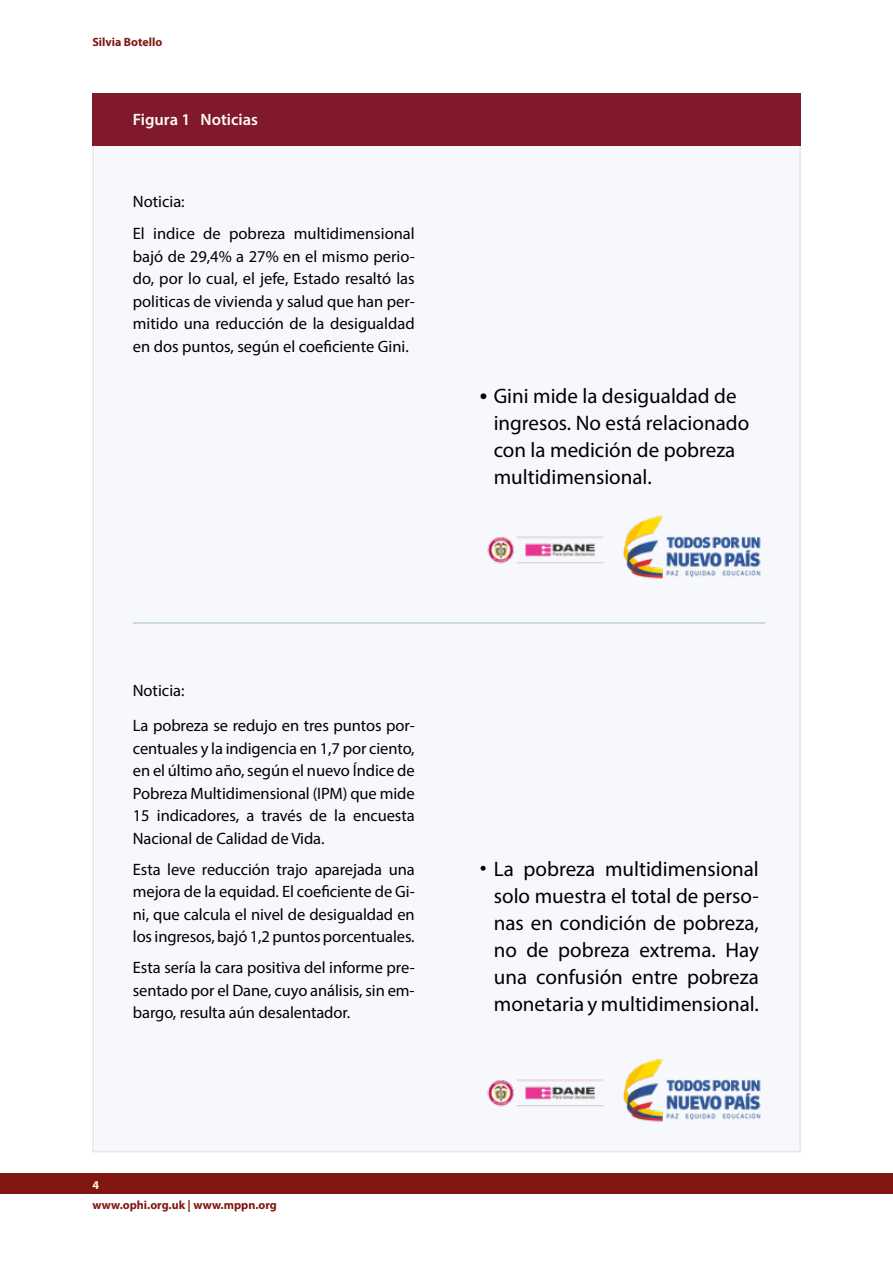
<style>
.page{position:relative;width:893px;height:1263px;background:#fff}
.page>*{position:absolute;margin:0;border:0;box-sizing:border-box;transform-origin:0 0}
.t1{font:21px/27px "Myriad Pro";color:#000}
.t2{font:18px "Adobe Garamond Pro";color:#000}
.t3{font:16.5px/22.5px "Myriad Pro";letter-spacing:-.005em;color:#000;text-align:justify}
.t4{font:600 16.5px "Myriad Pro";color:#fdfbf8}
.t5{font:700 12px "Myriad Pro";color:#801710}
.t6{font:700 12px "Myriad Pro";color:#fff3e8}
.s1{font-family:"Adobe Garamond Pro"}
</style>
<div class="page">
<div style="left:0;top:1174px;width:893px;height:20px;background:#801710"></div>
<div style="left:95px;top:95px;width:706px;height:1057px;background:#f7f8fb"></div>
<div style="left:92px;top:94px;width:709px;height:52px;background:#801a2a"></div>
<img style="left:487px;top:515px;width:274px;height:64px">
<img style="left:487px;top:1058px;width:274px;height:64px">
<hr style="left:133px;top:622px;width:632px;height:2px;background:#bed2dc">
<p class="t5" style="left:92px;top:34px;width:71px">Silvia Botello</p>
<p class="t4" style="left:133px;top:109px;width:127px">Figura 1 Noticias</p>
<p class="t3" style="left:133px;top:189px;width:53px">Noticia:</p>
<p class="t3" style="left:133px;top:222px;width:283px">El indice de pobreza multidimensional bajó de 29,4% a 27% en el mismo perio&shy;do, por lo cual, el jefe, Estado resaltó las politicas de vivienda y salud que han per&shy;mitido una reducción de la desigualdad en dos puntos, según el coeficiente Gini.</p>
<p class="t1" style="left:494px;top:382px;width:257px;text-indent:-15px"><span class="s1">•</span> Gini mide la desigualdad de ingresos. No está relacionado con la medición de pobreza multidimensional.</p>
<p class="t3" style="left:133px;top:679px;width:53px">Noticia:</p>
<p class="t3" style="left:133px;top:714px;width:283px">La pobreza se redujo en tres puntos por&shy;centuales y la indigencia en 1,7 por ciento, en el último año, según el nuevo Índice de Pobreza Multidimensional (IPM) que mide 15 indicadores, a través de la encuesta Nacional de Calidad de Vida.</p>
<p class="t3" style="left:133px;top:858px;width:283px">Esta leve reducción trajo aparejada una mejora de la equidad. El coeficiente de Gi&shy;ni, que calcula el nivel de desigualdad en los ingresos, bajó 1,2 puntos porcentuales.</p>
<p class="t3" style="left:133px;top:956px;width:283px">Esta sería la cara positiva del informe pre&shy;sentado por el Dane, cuyo análisis, sin em&shy;bargo, resulta aún desalentador.</p>
<p class="t6" style="left:92px;top:1177px;width:8px">4</p>
<p class="t5" style="left:92px;top:1197px;width:186px">www.ophi.org.uk | www.mppn.org</p>
<p class="t2" style="left:479px;top:858px;width:10px">•</p>
<p class="t1" style="left:494px;top:855px;width:267px;text-align:justify">La pobreza multidimensional solo muestra el total de perso&shy;nas en condición de pobreza, no de pobreza extrema. Hay una confusión entre pobreza monetaria y multidimensional.</p>
</div>
